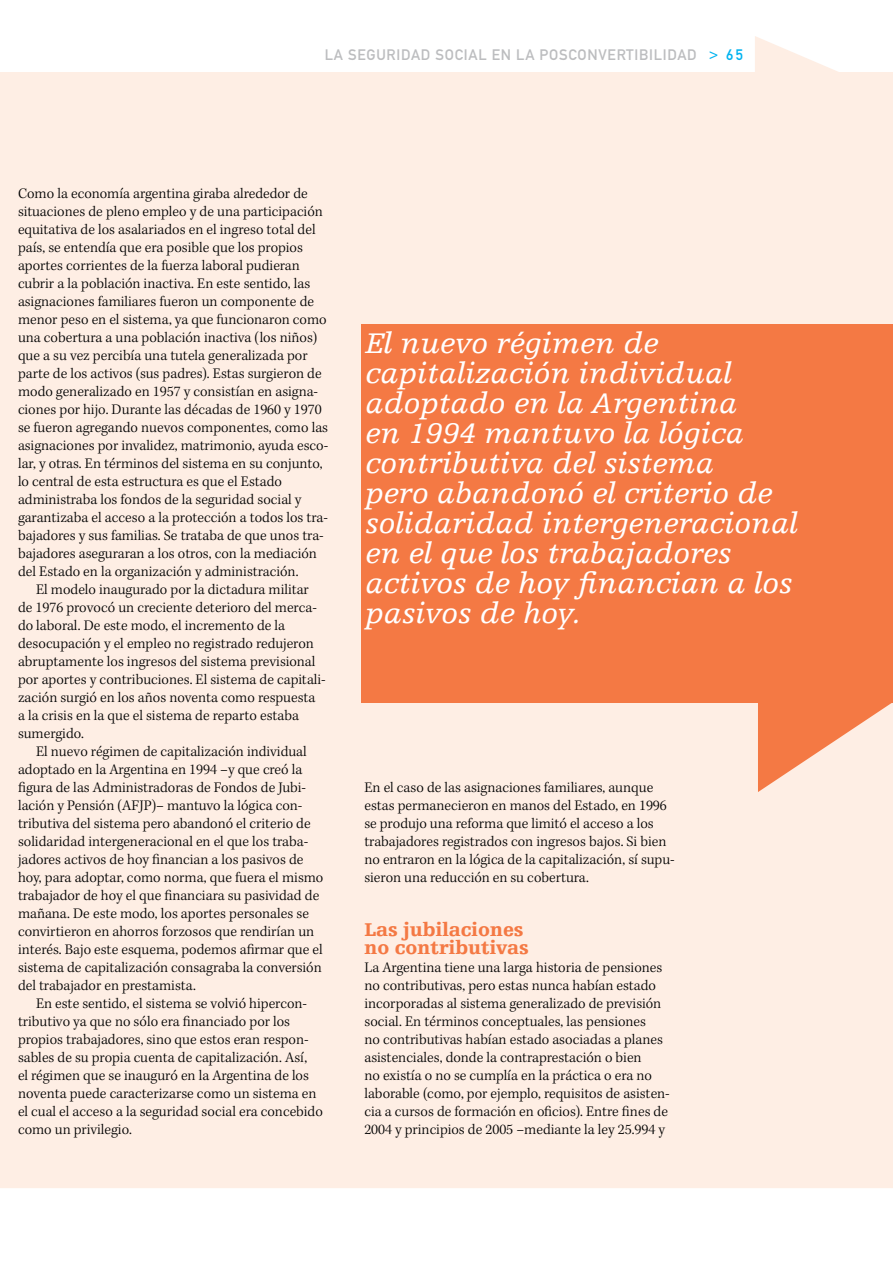
<style>
.page{position:relative;width:893px;height:1263px;background:#fff}
.page>*{position:absolute;margin:0;border:0;box-sizing:border-box;transform-origin:0 0}
.t1{font:italic 30px/30px "Egyptienne F";color:#fff}
.t2{font:900 19.5px/18px "Egyptienne F";color:#f47944}
.t3{font:300 15px/18px "Kepler Std";color:#000}
.t4{font:15px "DIN Mittelschrift";letter-spacing:.05em;color:#bcbdbf}
.s1{color:#00b3f0}
</style>
<div class="page">
<div style="left:1px;top:36px;width:892px;height:1152px;background:#feeee4"></div>
<svg style="left:0;top:72px;width:1px;height:1116px"></svg>
<div style="left:361px;top:324px;width:532px;height:378px;background:#f47944"></div>
<svg style="left:758px;top:702px;width:135px;height:90px;background:#f8b292"></svg>
<p class="t4" style="left:325px;top:46px;width:420px">LA SEGURIDAD SOCIAL EN LA POSCONVERTIBILIDAD <span class="s1">&gt; 65</span></p>
<p class="t3" style="left:18px;top:185px;width:312px">Como la economía argentina giraba alrededor de situaciones de pleno empleo y de una participación equitativa de los asalariados en el ingreso total del país, se entendía que era posible que los propios aportes corrientes de la fuerza laboral pudieran cubrir a la población inactiva. En este sentido, las asignaciones familiares fueron un componente de menor peso en el sistema, ya que funcionaron como una cobertura a una población inactiva (los niños) que a su vez percibía una tutela generalizada por parte de los activos (sus padres). Estas surgieron de modo generalizado en 1957 y consistían en asigna&shy;ciones por hijo. Durante las décadas de 1960 y 1970 se fueron agregando nuevos componentes, como las asignaciones por invalidez, matrimonio, ayuda esco&shy;lar, y otras. En términos del sistema en su conjunto, lo central de esta estructura es que el Estado administraba los fondos de la seguridad social y garantizaba el acceso a la protección a todos los tra&shy;bajadores y sus familias. Se trataba de que unos tra&shy;bajadores aseguraran a los otros, con la mediación del Estado en la organización y administración.</p>
<p class="t3" style="left:18px;top:581px;width:309px;text-indent:18px">El modelo inaugurado por la dictadura militar de 1976 provocó un creciente deterioro del merca&shy;do laboral. De este modo, el incremento de la desocupación y el empleo no registrado redujeron abruptamente los ingresos del sistema previsional por aportes y contribuciones. El sistema de capitali&shy;zación surgió en los años noventa como respuesta a la crisis en la que el sistema de reparto estaba sumergido.</p>
<p class="t3" style="left:18px;top:743px;width:307px;text-indent:18px">El nuevo régimen de capitalización individual adoptado en la Argentina en 1994 –y que creó la figura de las Administradoras de Fondos de Jubi&shy;lación y Pensión (AFJP)– mantuvo la lógica con&shy;tributiva del sistema pero abandonó el criterio de solidaridad intergeneracional en el que los traba&shy;jadores activos de hoy financian a los pasivos de hoy, para adoptar, como norma, que fuera el mismo trabajador de hoy el que financiara su pasividad de mañana. De este modo, los aportes personales se convirtieron en ahorros forzosos que rendirían un interés. Bajo este esquema, podemos afirmar que el sistema de capitalización consagraba la conversión del trabajador en prestamista.</p>
<p class="t3" style="left:18px;top:995px;width:306px;text-indent:18px">En este sentido, el sistema se volvió hipercon&shy;tributivo ya que no sólo era financiado por los propios trabajadores, sino que estos eran respon&shy;sables de su propia cuenta de capitalización. Así,<br>el régimen que se inauguró en la Argentina de los noventa puede caracterizarse como un sistema en el cual el acceso a la seguridad social era concebido como un privilegio.</p>
<p class="t1" style="left:366px;top:328px;width:434px">El nuevo régimen de capitalización individual adoptado en la Argentina<br>en 1994 mantuvo la lógica contributiva del sistema<br>pero abandonó el criterio de solidaridad intergeneracional en el que los trabajadores activos de hoy financian a los pasivos de hoy.</p>
<p class="t3" style="left:364px;top:779px;width:312px">En el caso de las asignaciones familiares, aunque estas permanecieron en manos del Estado, en 1996 se produjo una reforma que limitó el acceso a los trabajadores registrados con ingresos bajos. Si bien no entraron en la lógica de la capitalización, sí supu&shy;sieron una reducción en su cobertura.</p>
<h2 class="t2" style="left:364px;top:921px;width:166px">Las jubilaciones no contributivas</h2>
<p class="t3" style="left:364px;top:959px;width:307px">La Argentina tiene una larga historia de pensiones no contributivas, pero estas nunca habían estado incorporadas al sistema generalizado de previsión social. En términos conceptuales, las pensiones<br>no contributivas habían estado asociadas a planes asistenciales, donde la contraprestación o bien<br>no existía o no se cumplía en la práctica o era no laborable (como, por ejemplo, requisitos de asisten&shy;cia a cursos de formación en oficios). Entre fines de 2004 y principios de 2005 –mediante la ley 25.994 y</p>
</div>
